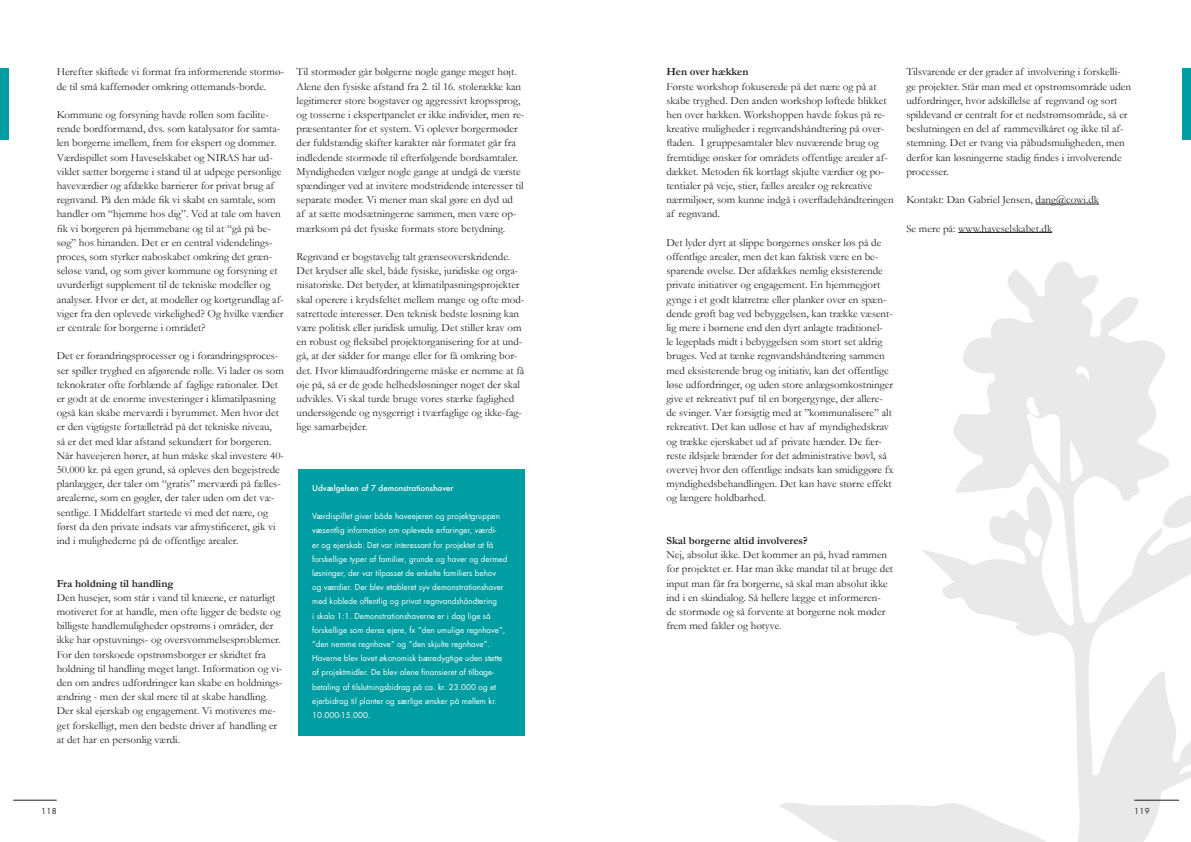
<style>
.page{position:relative;width:1191px;height:842px;background:#fff}
.page>*{position:absolute;margin:0;border:0;box-sizing:border-box;transform-origin:0 0}
.t1{font:11px/14.2px "Garamond";color:#231f20}
.t2{font:700 11px "Garamond";color:#231f20}
.t3{font:8px/14.2px "Futura Std";color:#fff}
.t4{font:500 8px "Futura";color:#fff}
.t5{font:8px "Futura Std";letter-spacing:.04em;color:#231f20}
</style>
<div class="page">
<hr style="left:13px;top:800px;width:44px;height:1px;background:#231f20">
<div style="left:1182px;top:68px;width:9px;height:71px;background:#009ea2"></div>
<div style="left:0;top:68px;width:9px;height:71px;background:#009ea2"></div>
<div style="left:298px;top:469px;width:226px;height:266px;background:#009ea2"></div>
<hr style="left:1035px;top:204px;width:64px;height:1px;background:#231f20">
<hr style="left:958px;top:232px;width:94px;height:1px;background:#231f20">
<svg style="left:780px;top:261px;width:411px;height:581px"></svg>
<svg style="left:1162px;top:493px;width:29px;height:39px"></svg>
<p class="t1" style="left:57px;top:65px;width:229px">Herefter skiftede vi format fra informerende stormø&shy;de til små kaffemøder omkring ottemands-borde.</p>
<p class="t1" style="left:57px;top:107px;width:228px">Kommune og forsyning havde rollen som facilite&shy;rende bordformænd, dvs. som katalysator for samta&shy;len borgerne imellem, frem for ekspert og dommer.<br>Værdispillet som Haveselskabet og NIRAS har ud&shy;viklet sætter borgerne i stand til at udpege personlige haveværdier og afdække barrierer for privat brug af regnvand. På den måde fik vi skabt en samtale, som handler om “hjemme hos dig”. Ved at tale om haven fik vi borgeren på hjemmebane og til at “gå på be&shy;søg” hos hinanden. Det er en central videndelings&shy;proces, som styrker naboskabet omkring det græn&shy;seløse vand, og som giver kommune og forsyning et uvurderligt supplement til de tekniske modeller og analyser. Hvor er det, at modeller og kortgrundlag af&shy;viger fra den oplevede virkelighed? Og hvilke værdier er centrale for borgerne i området?</p>
<p class="t1" style="left:57px;top:349px;width:229px">Det er forandringsprocesser og i forandringsproces&shy;ser spiller tryghed en afgørende rolle. Vi lader os som teknokrater ofte forblænde af faglige rationaler. Det er godt at de enorme investeringer i klimatilpasning også kan skabe merværdi i byrummet. Men hvor det er den vigtigste fortælletråd på det tekniske niveau,<br>så er det med klar afstand sekundært for borgeren.<br>Når haveejeren hører, at hun måske skal investere 40- 50.000 kr. på egen grund, så opleves den begejstrede planlægger, der taler om “gratis” merværdi på fælles&shy;arealerne, som en gøgler, der taler uden om det væ&shy;sentlige. I Middelfart startede vi med det nære, og først da den private indsats var afmystificeret, gik vi ind i mulighederne på de offentlige arealer.</p>
<p class="t2" style="left:57px;top:576px;width:118px">Fra holdning til handling</p>
<p class="t1" style="left:57px;top:590px;width:227px">Den husejer, som står i vand til knæene, er naturligt motiveret for at handle, men ofte ligger de bedste og billigste handlemuligheder opstrøms i områder, der ikke har opstuvnings- og oversvømmelsesproblemer.<br>For den tørskoede opstrømsborger er skridtet fra holdning til handling meget langt. Information og vi&shy;den om andres udfordringer kan skabe en holdnings&shy;ændring - men der skal mere til at skabe handling.<br>Der skal ejerskab og engagement. Vi motiveres me&shy;get forskelligt, men den bedste driver af handling er at det har en personlig værdi.</p>
<p class="t1" style="left:297px;top:65px;width:229px">Til stormøder går bølgerne nogle gange meget højt.<br>Alene den fysiske afstand fra 2. til 16. stolerække kan legitimerer store bogstaver og aggressivt kropssprog, og tosserne i ekspertpanelet er ikke individer, men re&shy;præsentanter for et system. Vi oplever borgermøder der fuldstændig skifter karakter når formatet går fra indledende stormøde til efterfølgende bordsamtaler.<br>Myndigheden vælger nogle gange at undgå de værste spændinger ved at invitere modstridende interesser til separate møder. Vi mener man skal gøre en dyd ud<br>af at sætte modsætningerne sammen, men være op&shy;mærksom på det fysiske formats store betydning.</p>
<p class="t1" style="left:297px;top:249px;width:229px">Regnvand er bogstavelig talt grænseoverskridende.<br>Det krydser alle skel, både fysiske, juridiske og orga&shy;nisatoriske. Det betyder, at klimatilpasningsprojekter skal operere i krydsfeltet mellem mange og ofte mod&shy;satrettede interesser. Den teknisk bedste løsning kan være politisk eller juridisk umulig. Det stiller krav om en robust og fleksibel projektorganisering for at und&shy;gå, at der sidder for mange eller for få omkring bor&shy;det. Hvor klimaudfordringerne måske er nemme at få øje på, så er de gode helhedsløsninger noget der skal udvikles. Vi skal turde bruge vores stærke faglighed undersøgende og nysgerrigt i tværfaglige og ikke-fag&shy;lige samarbejder.</p>
<p class="t4" style="left:312px;top:482px;width:143px">Udvælgelsen af 7 demonstrationshaver</p>
<p class="t3" style="left:312px;top:509px;width:197px">Værdispillet giver både haveejeren og projektgruppen væsentlig information om oplevede erfaringer, værdi-<br>er og ejerskab. Det var interessant for projektet at få forskellige typer af familier, grunde og haver og dermed løsninger, der var tilpasset de enkelte familiers behov<br>og værdier. Der blev etableret syv demonstrationshaver med koblede offentlig og privat regnvandshåndtering<br>i skala 1:1. Demonstrationshaverne er i dag lige så forskellige som deres ejere, fx ”den umulige regnhave”, ”den nemme regnhave” og ”den skjulte regnhave”.<br>Haverne blev lavet økonomisk bæredygtige uden støtte af projektmidler. De blev alene finansieret af tilbage&shy;betaling af tilslutningsbidrag på ca. kr. 23.000 og et ejerbidrag til planter og særlige ønsker på mellem kr.<br>10.000-15.000.</p>
<p class="t2" style="left:666px;top:64px;width:84px">Hen over hækken</p>
<p class="t1" style="left:666px;top:79px;width:229px">Første workshop fokuserede på det nære og på at skabe tryghed. Den anden workshop løftede blikket hen over hækken. Workshoppen havde fokus på re&shy;kreative muligheder i regnvandshåndtering på over&shy;fladen. I gruppesamtaler blev nuværende brug og fremtidige ønsker for områdets offentlige arealer af&shy;dækket. Metoden fik kortlagt skjulte værdier og po&shy;tentialer på veje, stier, fælles arealer og rekreative nærmiljøer, som kunne indgå i overfladehåndteringen af regnvand.</p>
<p class="t1" style="left:666px;top:235px;width:229px">Det lyder dyrt at slippe borgernes ønsker løs på de offentlige arealer, men det kan faktisk være en be&shy;sparende øvelse. Der afdækkes nemlig eksisterende private initiativer og engagement. En hjemmegjort gynge i et godt klatretræ eller planker over en spæn&shy;dende grøft bag ved bebyggelsen, kan trække væsent&shy;lig mere i børnene end den dyrt anlagte traditionel-<br>le legeplads midt i bebyggelsen som stort set aldrig bruges. Ved at tænke regnvandshåndtering sammen med eksisterende brug og initiativ, kan det offentlige løse udfordringer, og uden store anlægsomkostninger give et rekreativt puf til en borgergynge, der allere&shy;de svinger. Vær forsigtig med at ”kommunalisere” alt rekreativt. Det kan udløse et hav af myndighedskrav og trække ejerskabet ud af private hænder. De fær&shy;reste ildsjæle brænder for det administrative bøvl, så overvej hvor den offentlige indsats kan smidiggøre fx myndighedsbehandlingen. Det kan have større effekt og længere holdbarhed.</p>
<p class="t2" style="left:666px;top:533px;width:143px">Skal borgerne altid involveres?</p>
<p class="t1" style="left:666px;top:547px;width:228px">Nej, absolut ikke. Det kommer an på, hvad rammen for projektet er. Har man ikke mandat til at bruge det input man får fra borgerne, så skal man absolut ikke ind i en skindialog. Så hellere lægge et informeren&shy;de stormøde og så forvente at borgerne nok møder frem med fakler og høtyve.</p>
<p class="t1" style="left:906px;top:65px;width:226px">Tilsvarende er der grader af involvering i forskelli&shy;ge projekter. Står man med et opstrømsområde uden udfordringer, hvor adskillelse af regnvand og sort spildevand er centralt for et nedstrømsområde, så er beslutningen en del af rammevilkåret og ikke til af&shy;stemning. Det er tvang via påbudsmuligheden, men derfor kan løsningerne stadig findes i involverende processer.</p>
<p class="t1" style="left:906px;top:192px;width:194px">Kontakt: Dan Gabriel Jensen, dang@cowi.dk</p>
<p class="t1" style="left:906px;top:221px;width:147px">Se mere på: www.haveselskabet.dk</p>
<p class="t5" style="left:41px;top:806px;width:17px">118</p>
<p class="t5" style="left:1134px;top:806px;width:17px">119</p>
</div>
